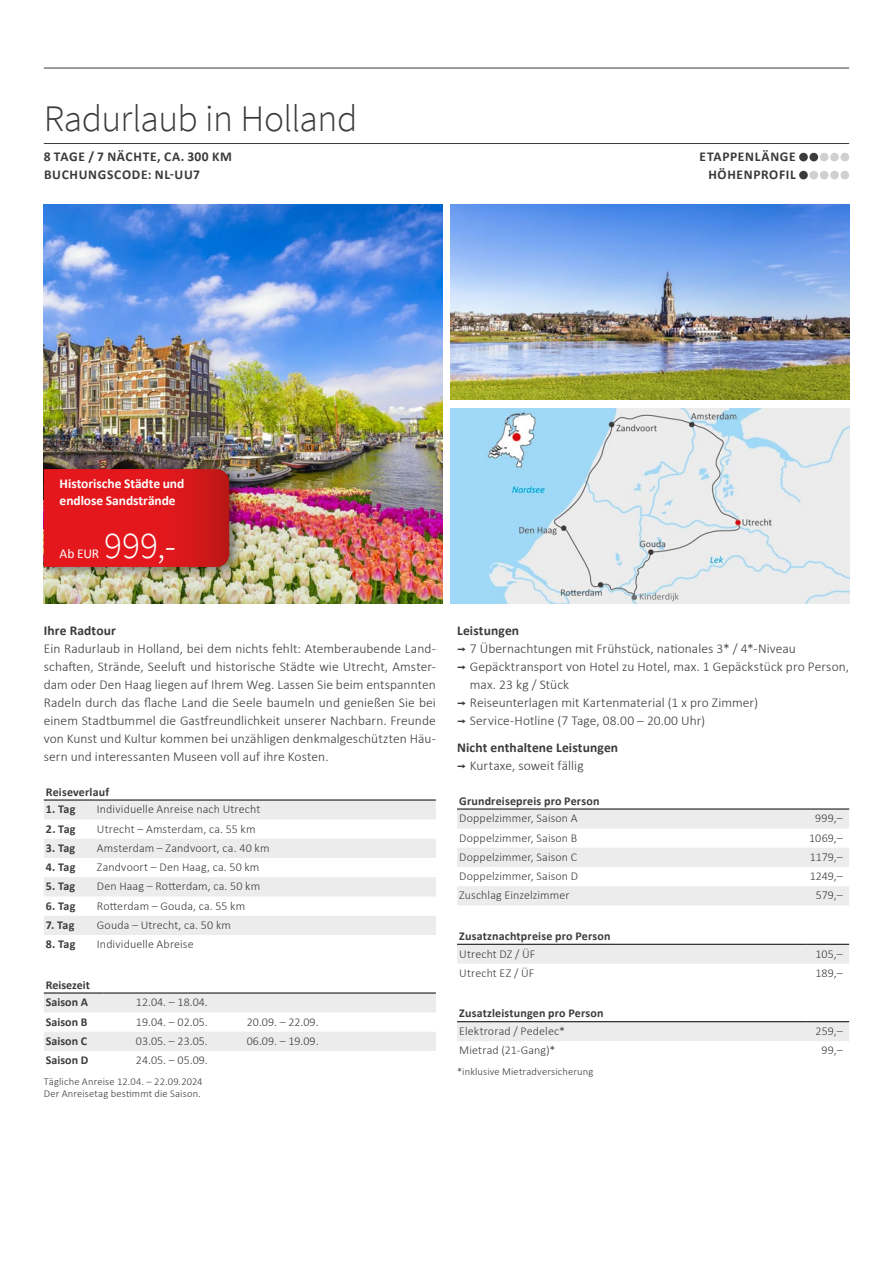
<style>
.page{position:relative;width:893px;height:1263px;background:#fff}
.page>*{position:absolute;margin:0;border:0;box-sizing:border-box;transform-origin:0 0}
.t1{font:300 37.5px "Source Sans Pro";letter-spacing:-.015em;color:#3b3b3a}
.t2{font:300 37.5px "Source Sans Pro";color:#fff}
.t3{font:300 13.5px/18px "Calibri";letter-spacing:.005em;color:#3b3b3a;text-align:justify}
.t4{font:700 13.5px/18px "Calibri";letter-spacing:.015em;color:#3b3b3a}
.t5{font:700 13.5px/18px "Calibri";letter-spacing:.05em;color:#3b3b3a}
.t6{font:700 13.5px/17.2px "Calibri";letter-spacing:-.005em;color:#fff}
.t7{font:13.5px "Calibri";color:#fff}
.t8{font:300 12px "Calibri";letter-spacing:.01em;color:#3b3b3a}
.t9{font:700 12px/17.7px "Calibri";letter-spacing:.015em;color:#3b3b3a}
.t10{font:300 10.5px/12px "Calibri";letter-spacing:.015em;color:#3b3b3a}
.s1{font-family:"Interstate";font-weight:400}
.s2{font-weight:300}
</style>
<div class="page">
<img style="left:44px;top:204px;width:398px;height:400px">
<img style="left:451px;top:204px;width:398px;height:196px">
<img style="left:451px;top:408px;width:398px;height:196px">
<div style="left:40px;top:463px;width:204px;height:116px;background:#000;opacity:.45"></div>
<svg style="left:44px;top:469px;width:185px;height:98px;background:#dc171b"></svg>
<hr style="left:44px;top:143px;width:805px;height:1px;background:#3b3b3a">
<hr style="left:44px;top:68px;width:805px;height:1px;background:#3b3b3a">
<div style="left:799px;top:153px;width:9px;height:8px;background:#3b3b3a;border-radius:50%"></div>
<div style="left:809px;top:153px;width:9px;height:8px;background:#3b3b3a;border-radius:50%"></div>
<div style="left:820px;top:153px;width:8px;height:8px;background:#cfd0d0;border-radius:50%"></div>
<div style="left:830px;top:153px;width:9px;height:8px;background:#cfd0d0;border-radius:50%"></div>
<div style="left:840px;top:153px;width:9px;height:8px;background:#cfd0d0;border-radius:50%"></div>
<div style="left:799px;top:171px;width:9px;height:8px;background:#3b3b3a;border-radius:50%"></div>
<div style="left:809px;top:171px;width:9px;height:8px;background:#cfd0d0;border-radius:50%"></div>
<div style="left:820px;top:171px;width:8px;height:8px;background:#cfd0d0;border-radius:50%"></div>
<div style="left:830px;top:171px;width:9px;height:8px;background:#cfd0d0;border-radius:50%"></div>
<div style="left:840px;top:171px;width:9px;height:8px;background:#cfd0d0;border-radius:50%"></div>
<svg style="left:44px;top:801px;width:392px;height:134px;fill:#ececed"></svg>
<hr style="left:44px;top:800px;width:51px;height:1px;background:#000">
<hr style="left:95px;top:800px;width:341px;height:1px;background:#000">
<svg style="left:44px;top:994px;width:392px;height:57px"></svg>
<hr style="left:44px;top:993px;width:59px;height:1px;background:#000">
<hr style="left:103px;top:993px;width:111px;height:1px;background:#000">
<hr style="left:214px;top:993px;width:111px;height:1px;background:#000">
<hr style="left:325px;top:993px;width:111px;height:1px;background:#000">
<svg style="left:457px;top:810px;width:392px;height:95px"></svg>
<hr style="left:457px;top:809px;width:349px;height:1px;background:#000">
<hr style="left:806px;top:809px;width:43px;height:1px;background:#000">
<div style="left:457px;top:945px;width:392px;height:19px;background:#ececed"></div>
<hr style="left:457px;top:944px;width:349px;height:1px;background:#000">
<hr style="left:806px;top:944px;width:43px;height:1px;background:#000">
<div style="left:457px;top:1022px;width:392px;height:19px;background:#ececed"></div>
<hr style="left:457px;top:1021px;width:349px;height:1px;background:#000">
<hr style="left:806px;top:1021px;width:43px;height:1px;background:#000">
<h1 class="t1" style="left:44px;top:96px;width:315px">Radurlaub in Holland</h1>
<p class="t5" style="left:44px;top:147px;width:190px">8 TAGE / 7 NÄCHTE, CA. 300 KM<br>BUCHUNGSCODE: NL-UU7</p>
<p class="t5" style="left:700px;top:147px;width:98px;text-align:right">ETAPPENLÄNGE<br>HÖHENPROFIL</p>
<p class="t6" style="left:60px;top:474px;width:126px">Historische Städte und endlose Sandstrände</p>
<h1 class="t2" style="left:104px;top:522px;width:73px">999,-</h1>
<p class="t7" style="left:60px;top:544px;width:41px">Ab EUR</p>
<p class="t4" style="left:44px;top:621px;width:74px">Ihre Radtour</p>
<p class="t3" style="left:44px;top:640px;width:394px">Ein Radurlaub in Holland, bei dem nichts fehlt: Atemberaubende Land&shy;schaften, Strände, Seeluft und historische Städte wie Utrecht, Amster&shy;dam oder Den Haag liegen auf Ihrem Weg. Lassen Sie beim entspannten Radeln durch das flache Land die Seele baumeln und genießen Sie bei einem Stadtbummel die Gastfreundlichkeit unserer Nachbarn. Freunde von Kunst und Kultur kommen bei unzähligen denkmalgeschützten Häu&shy;sern und interessanten Museen voll auf ihre Kosten.</p>
<p class="t9" style="left:46px;top:782px;width:65px">Reiseverlauf</p>
<p class="t9" style="left:46px;top:800px;width:31px">1. Tag</p>
<p class="t8" style="left:97px;top:802px;width:165px">Individuelle Anreise nach Utrecht</p>
<p class="t9" style="left:46px;top:819px;width:31px">2. Tag</p>
<p class="t8" style="left:97px;top:821px;width:160px">Utrecht – Amsterdam, ca. 55 km</p>
<p class="t9" style="left:46px;top:839px;width:31px">3. Tag</p>
<p class="t8" style="left:97px;top:840px;width:174px">Amsterdam – Zandvoort, ca. 40 km</p>
<p class="t9" style="left:46px;top:858px;width:31px">4. Tag</p>
<p class="t8" style="left:97px;top:860px;width:164px">Zandvoort – Den Haag, ca. 50 km</p>
<p class="t9" style="left:46px;top:877px;width:31px">5. Tag</p>
<p class="t8" style="left:97px;top:879px;width:165px">Den Haag – Rotterdam, ca. 50 km</p>
<p class="t9" style="left:46px;top:896px;width:31px">6. Tag</p>
<p class="t8" style="left:97px;top:898px;width:150px">Rotterdam – Gouda, ca. 55 km</p>
<p class="t9" style="left:46px;top:916px;width:30px">7. Tag</p>
<p class="t8" style="left:97px;top:917px;width:135px">Gouda – Utrecht, ca. 50 km</p>
<p class="t9" style="left:46px;top:935px;width:31px">8. Tag</p>
<p class="t8" style="left:97px;top:937px;width:98px">Individuelle Abreise</p>
<p class="t9" style="left:46px;top:975px;width:45px">Reisezeit<br>Saison A</p>
<p class="t8" style="left:136px;top:995px;width:73px">12.04. – 18.04.</p>
<p class="t9" style="left:46px;top:1012px;width:43px">Saison B</p>
<p class="t8" style="left:136px;top:1014px;width:73px">19.04. – 02.05.</p>
<p class="t8" style="left:247px;top:1014px;width:73px">20.09. – 22.09.</p>
<p class="t9" style="left:46px;top:1032px;width:43px">Saison C</p>
<p class="t8" style="left:136px;top:1033px;width:73px">03.05. – 23.05.</p>
<p class="t8" style="left:247px;top:1033px;width:73px">06.09. – 19.09.</p>
<p class="t9" style="left:46px;top:1051px;width:44px">Saison D</p>
<p class="t8" style="left:136px;top:1053px;width:73px">24.05. – 05.09.</p>
<p class="t10" style="left:44px;top:1075px;width:160px">Tägliche Anreise 12.04. – 22.09.2024<br>Der Anreisetag bestimmt die Saison.</p>
<p class="t4" style="left:457px;top:621px;width:64px">Leistungen</p>
<p class="t3" style="left:457px;top:640px;width:340px"><span class="s1">¬</span> 7 Übernachtungen mit Frühstück, nationales 3* / 4*-Niveau</p>
<p class="t3" style="left:457px;top:658px;width:393px"><span class="s1">¬</span> Gepäcktransport von Hotel zu Hotel, max. 1 Gepäckstück pro Person,</p>
<p class="t3" style="left:470px;top:676px;width:101px">max. 23 kg / Stück</p>
<p class="t3" style="left:457px;top:694px;width:302px"><span class="s1">¬</span> Reiseunterlagen mit Kartenmaterial (1 x pro Zimmer)</p>
<p class="t3" style="left:457px;top:712px;width:250px"><span class="s1">¬</span> Service-Hotline (7 Tage, 08.00 – 20.00 Uhr)</p>
<p class="t4" style="left:457px;top:738px;width:163px">Nicht enthaltene Leistungen <span class="s1">¬</span> <span class="s2">Kurtaxe, soweit fällig</span></p>
<p class="t9" style="left:459px;top:791px;width:142px">Grundreisepreis pro Person</p>
<p class="t8" style="left:459px;top:811px;width:120px">Doppelzimmer, Saison A</p>
<p class="t8" style="left:815px;top:811px;width:29px">999,–</p>
<p class="t8" style="left:459px;top:830px;width:120px">Doppelzimmer, Saison B</p>
<p class="t8" style="left:809px;top:830px;width:35px">1069,–</p>
<p class="t8" style="left:459px;top:849px;width:120px">Doppelzimmer, Saison C</p>
<p class="t8" style="left:810px;top:849px;width:34px">1179,–</p>
<p class="t8" style="left:459px;top:869px;width:120px">Doppelzimmer, Saison D</p>
<p class="t8" style="left:810px;top:869px;width:35px">1249,–</p>
<p class="t8" style="left:459px;top:888px;width:112px">Zuschlag Einzelzimmer</p>
<p class="t8" style="left:816px;top:888px;width:29px">579,–</p>
<p class="t9" style="left:459px;top:927px;width:153px">Zusatznachtpreise pro Person</p>
<p class="t8" style="left:459px;top:946px;width:78px">Utrecht DZ / ÜF</p>
<p class="t8" style="left:815px;top:946px;width:29px">105,–</p>
<p class="t8" style="left:459px;top:965px;width:77px">Utrecht EZ / ÜF</p>
<p class="t8" style="left:815px;top:965px;width:29px">189,–</p>
<p class="t9" style="left:459px;top:1004px;width:146px">Zusatzleistungen pro Person</p>
<p class="t8" style="left:459px;top:1024px;width:107px">Elektrorad / Pedelec*</p>
<p class="t8" style="left:816px;top:1024px;width:29px">259,–</p>
<p class="t8" style="left:459px;top:1043px;width:98px">Mietrad (21-Gang)*</p>
<p class="t8" style="left:822px;top:1043px;width:23px">99,–</p>
<p class="t10" style="left:457px;top:1065px;width:138px">*inklusive Mietradversicherung</p>
</div>
